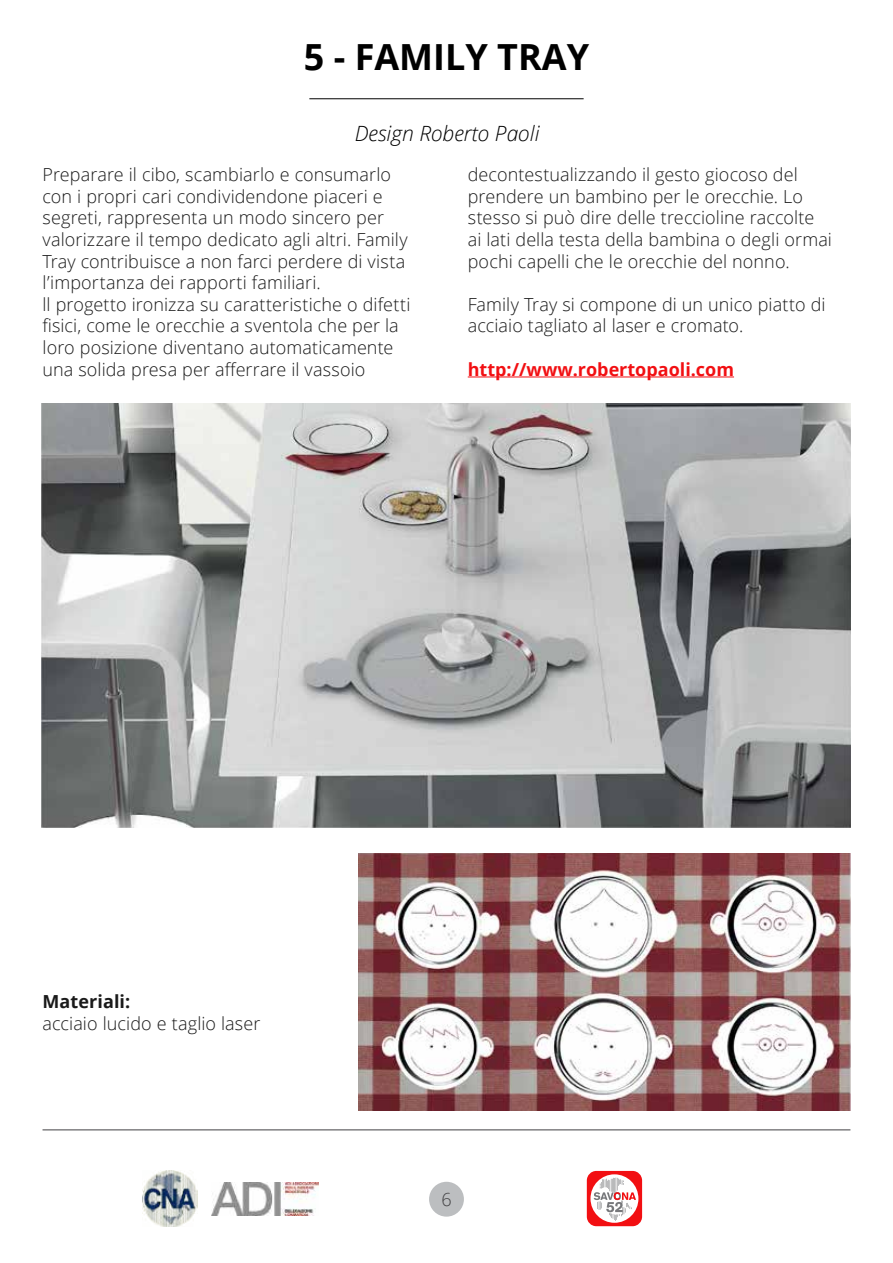
<style>
.page{position:relative;width:893px;height:1263px;background:#fff}
.page>*{position:absolute;margin:0;border:0;box-sizing:border-box;transform-origin:0 0}
.t1{font:700 36px "Open Sans";color:#000}
.t2{font:italic 300 21px "Open Sans";color:#000}
.t3{font:300 18px/21.6px "Open Sans";letter-spacing:.005em;color:#1a1a1a}
.t4{font:700 18px "Open Sans";color:#f20f12}
.t5{font:700 18px "Open Sans";letter-spacing:.005em;color:#1a1a1a}
.t6{font:300 18px "Open Sans";color:#414042}
</style>
<div class="page">
<div style="left:429px;top:1182px;width:35px;height:34px;background:#bcbec0;border-radius:50%"></div>
<hr style="left:43px;top:1129px;width:807px;height:1px;background:#414042">
<div style="left:587px;top:1171px;width:55px;height:55px;background:#f20f12;border-radius:10px"></div>
<svg style="left:590px;top:1174px;width:48px;height:49px"></svg>
<svg style="left:594px;top:1177px;width:42px;height:44px"></svg>
<img style="left:142px;top:1171px;width:56px;height:55px">
<img style="left:211px;top:1182px;width:107px;height:34px">
<hr style="left:468px;top:376px;width:266px;height:1px;background:#f20f12">
<hr style="left:309px;top:98px;width:275px;height:1px;background:#000">
<img style="left:41px;top:403px;width:809px;height:424px">
<img style="left:358px;top:853px;width:492px;height:258px">
<h1 class="t1" style="left:304px;top:32px;width:287px">5 - FAMILY TRAY</h1>
<p class="t2" style="left:355px;top:119px;width:186px">Design Roberto Paoli</p>
<p class="t3" style="left:43px;top:163px;width:369px">Preparare il cibo, scambiarlo e consumarlo con i propri cari condividendone piaceri e segreti, rappresenta un modo sincero per valorizzare il tempo dedicato agli altri. Family Tray contribuisce a non farci perdere di vista l’importanza dei rapporti familiari.<br>ll progetto ironizza su caratteristiche o difetti fisici, come le orecchie a sventola che per la loro posizione diventano automaticamente una solida presa per afferrare il vassoio</p>
<p class="t3" style="left:468px;top:163px;width:366px">decontestualizzando il gesto giocoso del prendere un bambino per le orecchie. Lo stesso si può dire delle treccioline raccolte ai lati della testa della bambina o degli ormai pochi capelli che le orecchie del nonno.</p>
<p class="t3" style="left:468px;top:293px;width:359px">Family Tray si compone di un unico piatto di acciaio tagliato al laser e cromato.</p>
<p class="t4" style="left:468px;top:356px;width:268px">http://www.robertopaoli.com</p>
<p class="t5" style="left:43px;top:989px;width:89px">Materiali:</p>
<p class="t3" style="left:43px;top:1012px;width:219px">acciaio lucido e taglio laser</p>
<p class="t6" style="left:441px;top:1187px;width:12px">6</p>
</div>
